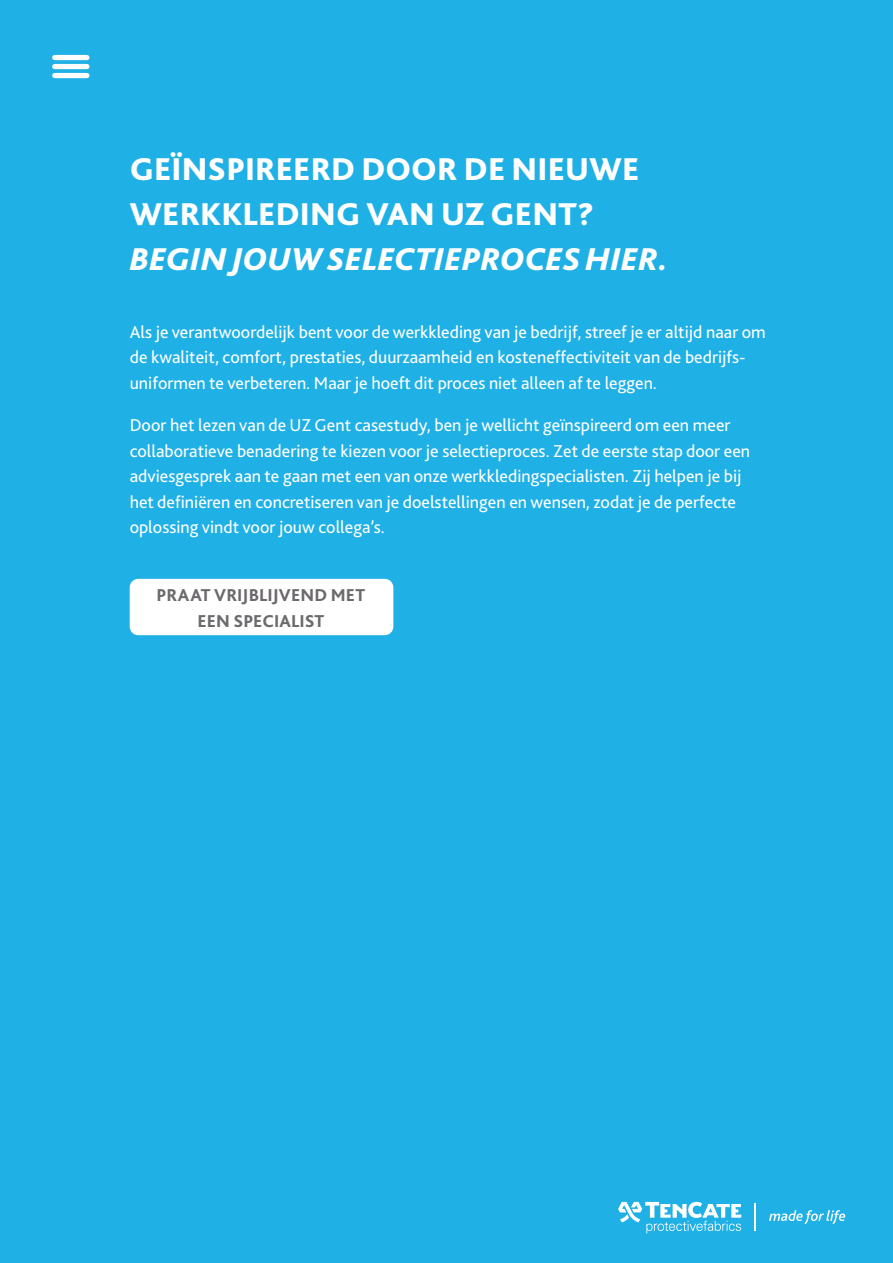
<style>
.page{position:relative;width:893px;height:1263px;background:#1fb0e6}
.page>*{position:absolute;margin:0;border:0;box-sizing:border-box;transform-origin:0 0}
.Body{font:800 33px/45px "Bliss 2";letter-spacing:.005em;color:#fff}
.Body-2{font:18px/25.5px "Bliss 2";color:#fff}
.Body-3{font:800 18px/25.5px "Bliss 2";letter-spacing:.01em;color:#6c696d;text-align:center}
.s1{font-style:italic}
</style>
<div class="page">
<div style="left:130px;top:579px;width:263px;height:56px;background:#fff;border-radius:9px"></div>
<div style="left:55px;top:55px;width:32px;height:5px;background:#fff"></div>
<div style="left:55px;top:64px;width:32px;height:5px;background:#fff"></div>
<div style="left:55px;top:73px;width:32px;height:5px;background:#fff"></div>
<svg style="left:769px;top:1210px;width:76px;height:14px"></svg>
<svg style="left:618px;top:1202px;width:123px;height:31px"></svg>
<svg style="left:755px;top:1203px;width:1px;height:28px"></svg>
<p class="Body" style="left:130px;top:146px;width:540px">GEÏNSPIREERD DOOR DE NIEUWE<br>WERKKLEDING VAN UZ GENT?<br><span class="s1">BEGIN JOUW SELECTIEPROCES HIER.</span></p>
<p class="Body-2" style="left:130px;top:319px;width:638px">Als je verantwoordelijk bent voor de werkkleding van je bedrijf, streef je er altijd naar om de kwaliteit, comfort, prestaties, duurzaamheid en kosteneffectiviteit van de bedrijfs&shy;uniformen te verbeteren. Maar je hoeft dit proces niet alleen af te leggen.</p>
<p class="Body-2" style="left:130px;top:412px;width:622px">Door het lezen van de UZ Gent casestudy, ben je wellicht geïnspireerd om een meer collaboratieve benadering te kiezen voor je selectieproces. Zet de eerste stap door een adviesgesprek aan te gaan met een van onze werkkledingspecialisten. Zij helpen je bij het definiëren en concretiseren van je doelstellingen en wensen, zodat je de perfecte oplossing vindt voor jouw collega’s.</p>
<p class="Body-3" style="left:157px;top:582px;width:210px">PRAAT VRIJBLIJVEND MET<br>EEN SPECIALIST</p>
</div>
